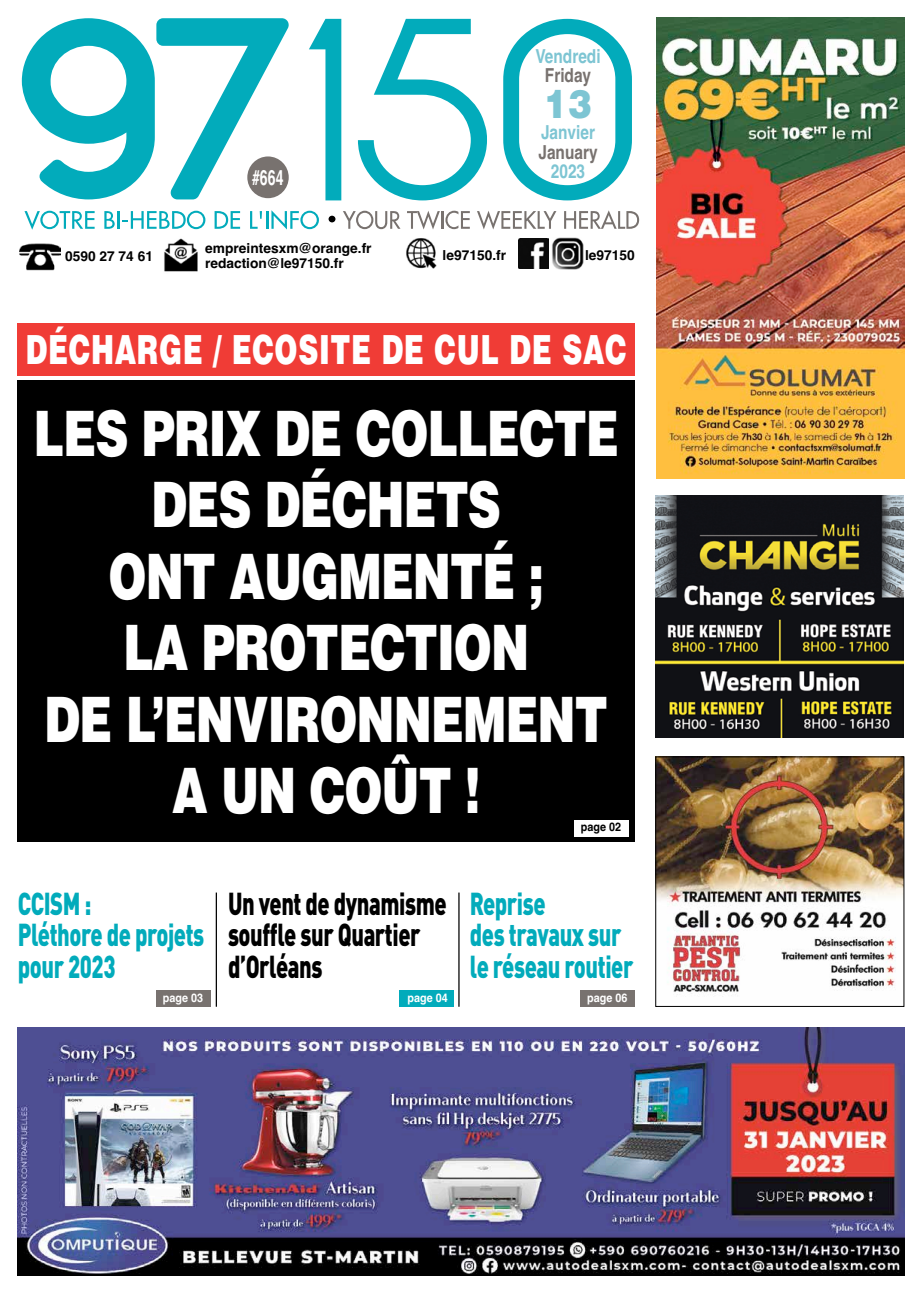
<style>
.page{position:relative;width:922px;height:1294px;background:#fff}
.page>*{position:absolute;margin:0;border:0;box-sizing:border-box;transform-origin:0 0}
.t1{font:900 62.62px/71.5px "Helvetica";letter-spacing:-.02em;color:#fff;text-align:center;scale:.73 1}
.t2{font:900 40.12px "Helvetica";letter-spacing:.025em;color:#fff;scale:.69 1}
.t3{font:900 39.25px "Helvetica";color:#7dc5d3;scale:.9 1}
.t4{font:900 31.38px/31.4px "DIN Pro";letter-spacing:-.02em;color:#02abbb;scale:.7 1}
.t5{font:900 31.38px/31.4px "DIN Pro";letter-spacing:-.02em;color:#000;scale:.7 1}
.t6{font:700 21.12px "Helvetica";color:#fff;scale:.67 1}
.t7{font:700 19.25px "Helvetica";color:#7dc5d3;scale:.8 1}
.t8{font:700 19.25px "Helvetica";color:#78726f;scale:.8 1}
.t9{font:700 13.75px/15px "Helvetica";color:#000}
.t10{font:700 11.88px "Helvetica";color:#fff;scale:.91 1}
.t11{font:700 11.88px "Helvetica";color:#000;scale:.91 1}
</style>
<div class="page">
<div style="left:18px;top:381px;width:616px;height:461px;background:#000"></div>
<svg style="left:22px;top:18px;width:267px;height:181px"></svg>
<svg style="left:309px;top:19px;width:32px;height:181px"></svg>
<svg style="left:358px;top:19px;width:129px;height:181px"></svg>
<svg style="left:503px;top:19px;width:128px;height:181px"></svg>
<div style="left:247px;top:156px;width:41px;height:42px;background:#78726f;border-radius:50%"></div>
<div style="left:328px;top:216px;width:7px;height:6px;background:#000;border-radius:50%"></div>
<svg style="left:24px;top:211px;width:71px;height:19px"></svg>
<svg style="left:104px;top:211px;width:101px;height:18px"></svg>
<svg style="left:214px;top:211px;width:26px;height:18px"></svg>
<svg style="left:250px;top:210px;width:69px;height:19px"></svg>
<svg style="left:343px;top:211px;width:57px;height:18px"></svg>
<svg style="left:407px;top:211px;width:62px;height:18px"></svg>
<svg style="left:477px;top:211px;width:79px;height:18px"></svg>
<svg style="left:564px;top:210px;width:75px;height:19px"></svg>
<img style="left:20px;top:243px;width:40px;height:28px">
<img style="left:406px;top:238px;width:31px;height:31px">
<img style="left:518px;top:238px;width:66px;height:31px">
<img style="left:164px;top:238px;width:34px;height:34px">
<img style="left:18px;top:1027px;width:886px;height:248px">
<img style="left:655px;top:496px;width:248px;height:242px">
<img style="left:657px;top:758px;width:245px;height:236px">
<div style="left:655px;top:756px;width:249px;height:250px;border:1px solid #000"></div>
<hr style="left:216px;top:892px;width:1px;height:114px;background:#000">
<hr style="left:458px;top:892px;width:1px;height:114px;background:#000">
<div style="left:399px;top:989px;width:55px;height:17px;background:#02abbb"></div>
<div style="left:579px;top:989px;width:55px;height:17px;background:#78726f"></div>
<div style="left:155px;top:989px;width:55px;height:17px;background:#78726f"></div>
<div style="left:18px;top:323px;width:616px;height:52px;background:#f03c36"></div>
<img style="left:656px;top:18px;width:248px;height:461px">
<div style="left:573px;top:819px;width:55px;height:17px;background:#fff"></div>
<p class="t9" style="left:65px;top:248px;width:89px">0590 27 74 61</p>
<p class="t6" style="left:252px;top:160px;width:48px">#664</p>
<p class="t9" style="left:205px;top:241px;width:168px">empreintesxm@orange.fr redaction@le97150.fr</p>
<p class="t7" style="left:535px;top:40px;width:83px">Vendredi</p>
<p class="t8" style="left:544px;top:60px;width:59px">Friday</p>
<p class="t7" style="left:541px;top:117px;width:69px">Janvier</p>
<p class="t8" style="left:538px;top:137px;width:75px">January</p>
<p class="t7" style="left:550px;top:156px;width:44px">2023</p>
<p class="t3" style="left:544px;top:78px;width:54px">13</p>
<p class="t9" style="left:442px;top:247px;width:65px">le97150.fr</p>
<p class="t9" style="left:585px;top:248px;width:51px">le97150</p>
<p class="t2" style="left:26px;top:323px;width:872px">DÉCHARGE / ECOSITE DE CUL DE SAC</p>
<p class="t1" style="left:34px;top:396px;width:803px">LES PRIX DE COLLECTE<br>DES DÉCHETS<br>ONT AUGMENTÉ ;<br>LA PROTECTION<br>DE L’ENVIRONNEMENT<br>A UN COÛT !</p>
<p class="t4" style="left:18px;top:883px;width:268px">CCISM :<br>Pléthore de projets pour 2023</p>
<p class="t11" style="left:580px;top:817px;width:46px">page 02</p>
<p class="t5" style="left:228px;top:883px;width:314px">Un vent de dynamisme souffle sur Quartier d’Orléans</p>
<p class="t4" style="left:470px;top:883px;width:235px">Reprise<br>des travaux sur le réseau routier</p>
<p class="t10" style="left:163px;top:987px;width:46px">page 03</p>
<p class="t10" style="left:407px;top:987px;width:46px">page 04</p>
<p class="t10" style="left:587px;top:987px;width:46px">page 06</p>
</div>
